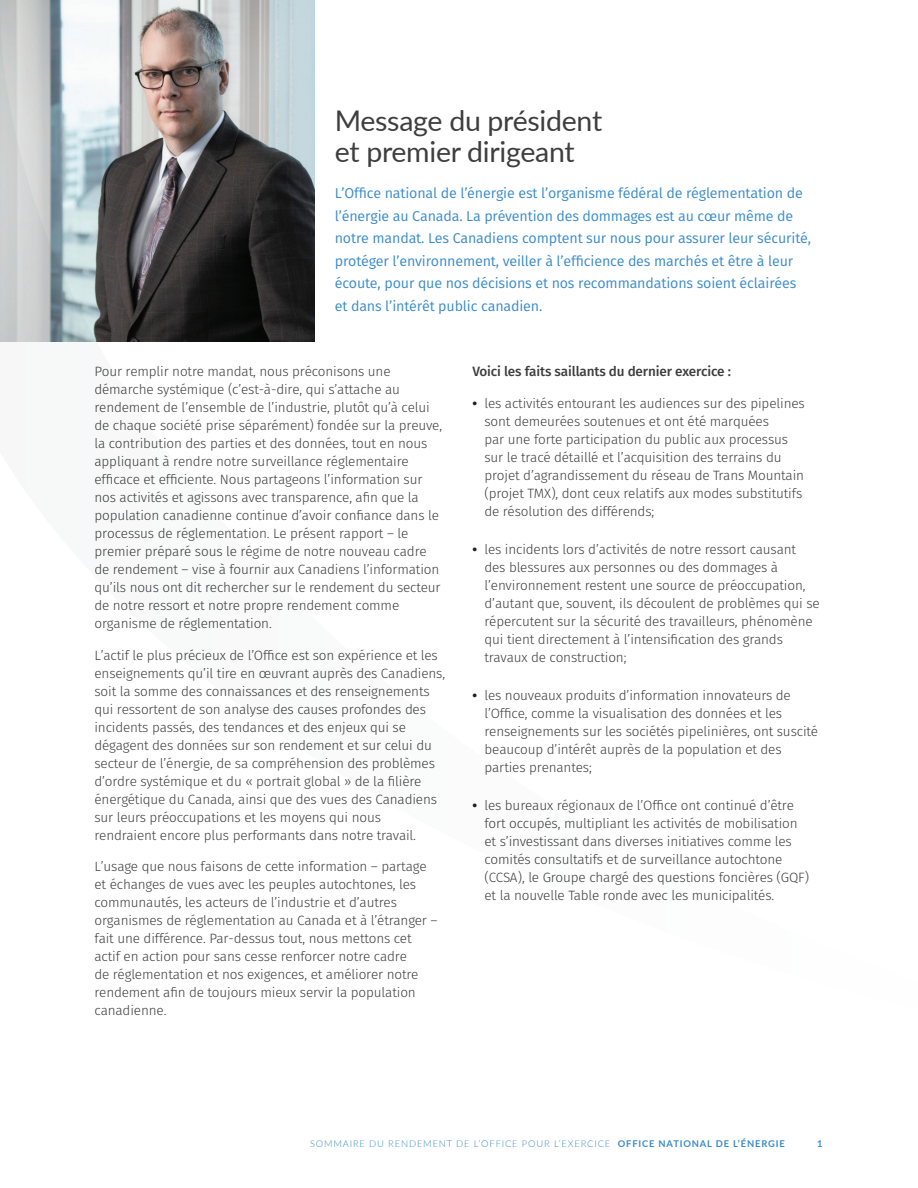
<style>
.page{position:relative;width:918px;height:1188px;background:#fff}
.page>*{position:absolute;margin:0;border:0;box-sizing:border-box;transform-origin:0 0}
.Header_sub{font:28.5px/31.5px "Lato";letter-spacing:-.01em;color:#3e3e3f}
.Header_Sub_head_body{font:14.25px/22.5px "Fira Sans";letter-spacing:-.01em;color:#3a8bca}
.Body{font:300 13.5px/18px "Fira Sans";letter-spacing:-.01em;color:#3e3e3f}
.Body-2{font:500 13.5px "Fira Sans";letter-spacing:-.01em;color:#3e3e3f}
.t1{font:300 9.3px "Lato";letter-spacing:.09em;color:#3a8bca}
.t2{font:700 9.3px "Lato";color:#3a8bca}
.s1{font-weight:700;color:#231f20}
.s2{font-weight:700}
</style>
<div class="page">
<svg style="left:0;top:0;width:315px;height:342px;background:#87898a"></svg>
<p class="Header_sub" style="left:335px;top:104px;width:269px">Message du président et premier dirigeant</p>
<p class="Header_Sub_head_body" style="left:335px;top:183px;width:478px">L’Office national de l’énergie est l’organisme fédéral de réglementation de l’énergie au Canada. La prévention des dommages est au cœur même de notre mandat. Les Canadiens comptent sur nous pour assurer leur sécurité, protéger l’environnement, veiller à l’efficience des marchés et être à leur écoute, pour que nos décisions et nos recommandations soient éclairées et dans l’intérêt public canadien.</p>
<p class="Body" style="left:94px;top:363px;width:349px">Pour remplir notre mandat, nous préconisons une démarche systémique (c’est-à-dire, qui s’attache au rendement de l’ensemble de l’industrie, plutôt qu’à celui de chaque société prise séparément) fondée sur la preuve, la contribution des parties et des données, tout en nous appliquant à rendre notre surveillance réglementaire efficace et efficiente. Nous partageons l’information sur nos activités et agissons avec transparence, afin que la population canadienne continue d’avoir confiance dans le processus de réglementation. Le présent rapport – le premier préparé sous le régime de notre nouveau cadre de rendement – vise à fournir aux Canadiens l’information qu’ils nous ont dit rechercher sur le rendement du secteur de notre ressort et notre propre rendement comme organisme de réglementation.</p>
<p class="Body" style="left:94px;top:647px;width:352px">L’actif le plus précieux de l’Office est son expérience et les enseignements qu’il tire en œuvrant auprès des Canadiens, soit la somme des connaissances et des renseignements qui ressortent de son analyse des causes profondes des incidents passés, des tendances et des enjeux qui se dégagent des données sur son rendement et sur celui du secteur de l’énergie, de sa compréhension des problèmes d’ordre systémique et du « portrait global » de la filière énergétique du Canada, ainsi que des vues des Canadiens sur leurs préoccupations et les moyens qui nous rendraient encore plus performants dans notre travail.</p>
<p class="Body" style="left:94px;top:858px;width:344px">L’usage que nous faisons de cette information – partage et échanges de vues avec les peuples autochtones, les communautés, les acteurs de l’industrie et d’autres organismes de réglementation au Canada et à l’étranger – fait une différence. Par-dessus tout, nous mettons cet actif en action pour sans cesse renforcer notre cadre<br>de réglementation et nos exigences, et améliorer notre rendement afin de toujours mieux servir la population canadienne.</p>
<p class="Body-2" style="left:472px;top:362px;width:260px">Voici les faits saillants du dernier exercice :</p>
<p class="Body" style="left:484px;top:395px;width:322px;text-indent:-12px"><span class="s1">•</span> les activités entourant les audiences sur des pipelines sont demeurées soutenues et ont été marquées<br>par une forte participation du public aux processus sur le tracé détaillé et l’acquisition des terrains du projet d’agrandissement du réseau de Trans Mountain (projet TMX), dont ceux relatifs aux modes substitutifs de résolution des différends;</p>
<p class="Body" style="left:484px;top:541px;width:337px;text-indent:-12px"><span class="s1">•</span> les incidents lors d’activités de notre ressort causant des blessures aux personnes ou des dommages à l’environnement restent une source de préoccupation, d’autant que, souvent, ils découlent de problèmes qui se répercutent sur la sécurité des travailleurs, phénomène qui tient directement à l’intensification des grands travaux de construction;</p>
<p class="Body" style="left:484px;top:687px;width:335px;text-indent:-12px"><span class="s1">•</span> les nouveaux produits d’information innovateurs de l’Office, comme la visualisation des données et les renseignements sur les sociétés pipelinières, ont suscité beaucoup d’intérêt auprès de la population et des parties prenantes;</p>
<p class="Body" style="left:484px;top:798px;width:326px;text-indent:-12px"><span class="s1">•</span> les bureaux régionaux de l’Office ont continué d’être fort occupés, multipliant les activités de mobilisation et s’investissant dans diverses initiatives comme les comités consultatifs et de surveillance autochtone (CCSA), le Groupe chargé des questions foncières (GQF) et la nouvelle Table ronde avec les municipalités.</p>
<p class="t1" style="left:310px;top:1137px;width:476px">SOMMAIRE DU RENDEMENT DE L’OFFICE POUR L’EXERCICE <span class="s2">OFFICE NATIONAL DE L’ÉNERGIE</span></p>
<p class="t2" style="left:817px;top:1137px;width:7px">1</p>
</div>
